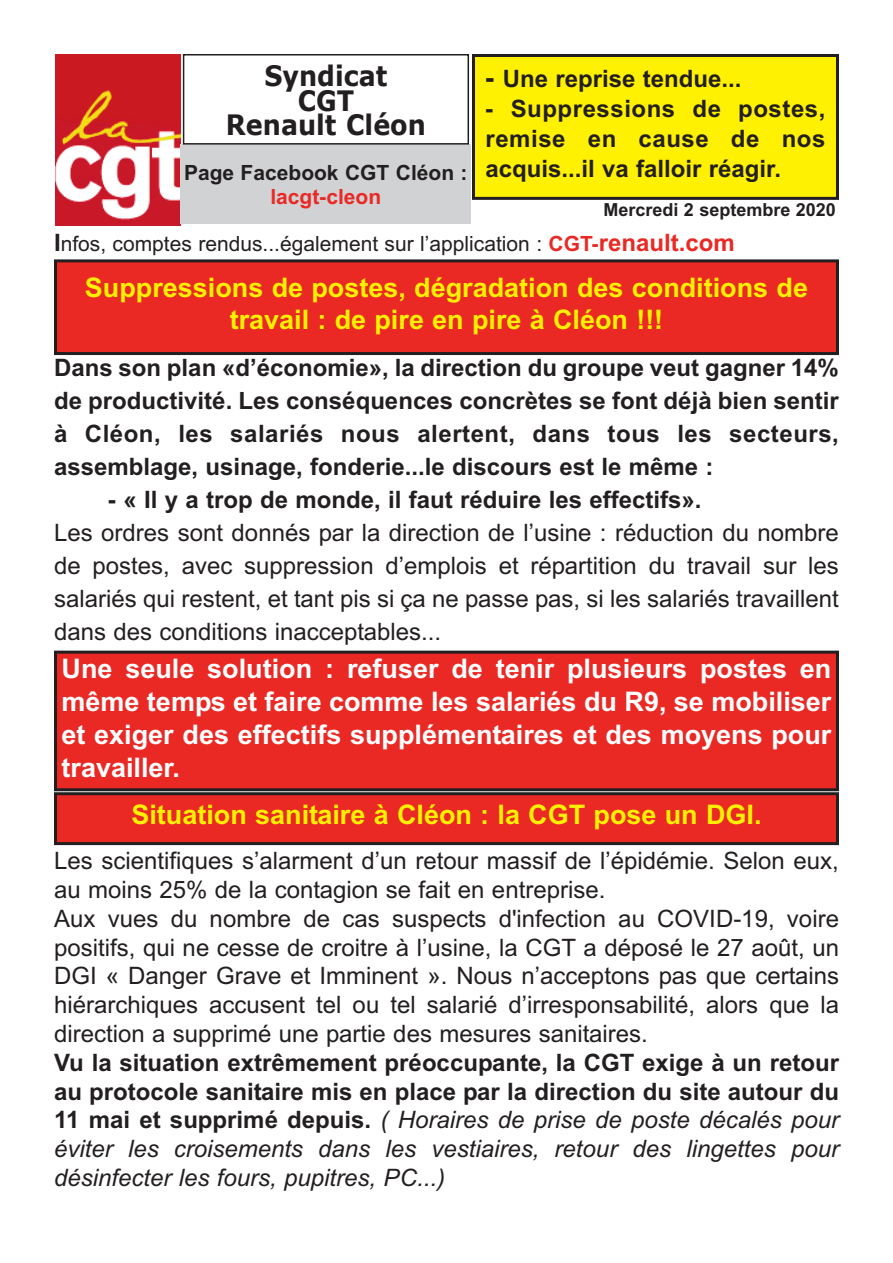
<style>
.page{position:relative;width:893px;height:1263px;background:#fff}
.page>*{position:absolute;margin:0;border:0;box-sizing:border-box;transform-origin:0 0}
.t1{font:700 28.05px/24px "Verdana";color:#231f20;text-align:center;scale:.91 1}
.t2{font:700 27px/33px "Arial";color:#fff;text-align:justify}
.t3{font:700 27px/32.4px "Arial";color:#fff101;text-align:center}
.t4{font:700 24px/28.8px "Arial";color:#231f20;text-align:justify}
.t5{font:24px/28.8px "Arial";color:#231f20;text-align:justify}
.t6{font:21px "Arial";color:#231f20}
.t7{font:700 21px "Arial";color:#231f20}
.t8{font:700 21px "Arial";color:#ea2924}
.t9{font:700 18px "Arial";color:#231f20}
.s1{font-size:27px}
.s2{font-weight:700;font-size:24px}
.s3{font-weight:700;color:#ea2924}
.s4{font-weight:700;font-size:24px;color:#ea2924}
.s5{font-weight:400;font-style:italic}
</style>
<div class="page">
<img style="left:55px;top:54px;width:125px;height:171px">
<div style="left:180px;top:145px;width:291px;height:79px;background:#d1d2d4"></div>
<div style="left:183px;top:54px;width:286px;height:91px;border:2px solid #231f20"></div>
<div style="left:473px;top:56px;width:364px;height:142px;background:#fff101"></div>
<div style="left:472px;top:54px;width:367px;height:146px;border:3px solid #231f20"></div>
<div style="left:56px;top:261px;width:781px;height:92px;background:#ea2924"></div>
<div style="left:54px;top:259px;width:785px;height:96px;border:3px solid #231f20"></div>
<div style="left:56px;top:652px;width:781px;height:138px;background:#ea2924"></div>
<div style="left:54px;top:651px;width:785px;height:140px;border:3px solid #231f20"></div>
<div style="left:56px;top:794px;width:781px;height:49px;background:#ea2924"></div>
<div style="left:54px;top:792px;width:785px;height:53px;border:3px solid #231f20"></div>
<p class="t1" style="left:226px;top:63px;width:221px">Syndicat<br>CGT<br>Renault Cléon</p>
<p class="t7" style="left:184px;top:160px;width:285px">Page Facebook CGT Cléon :</p>
<p class="t8" style="left:270px;top:184px;width:112px">lacgt-cleon</p>
<p class="t4" style="left:485px;top:64px;width:257px"><span class="s1">-</span> Une reprise tendue...</p>
<p class="t4" style="left:485px;top:94px;width:341px;line-height:30px">- Suppressions de postes, remise en cause de nos acquis...il va falloir réagir.</p>
<p class="t9" style="left:603px;top:199px;width:234px">Mercredi 2 septembre 2020</p>
<p class="t6" style="left:54px;top:232px;width:682px"><span class="s2">I</span>nfos, comptes rendus...également sur l’application : <span class="s3">CGT-</span><span class="s4">renault.com</span></p>
<p class="t3" style="left:85px;top:272px;width:725px">Suppressions de postes, dégradation des conditions de travail : de pire en pire à Cléon !!!</p>
<p class="t4" style="left:54px;top:351px;width:786px;line-height:33px">Dans son plan «d’économie», la direction du groupe veut gagner 14% de productivité. Les conséquences concrètes se font déjà bien sentir à Cléon, les salariés nous alertent, dans tous les secteurs, assemblage, usinage, fonderie...le discours est le même :</p>
<p class="t4" style="left:108px;top:485px;width:595px">- « Il y a trop de monde, il faut réduire les effectifs».</p>
<p class="t5" style="left:54px;top:516px;width:786px;line-height:33px">Les ordres sont donnés par la direction de l’usine : réduction du nombre de postes, avec suppression d’emplois et répartition du travail sur les salariés qui restent, et tant pis si ça ne passe pas, si les salariés travaillent dans des conditions inacceptables...</p>
<p class="t2" style="left:61px;top:652px;width:771px">Une seule solution : refuser de tenir plusieurs postes en même temps et faire comme les salariés du R9, se mobiliser et exiger des effectifs supplémentaires et des moyens pour travailler.</p>
<p class="t3" style="left:131px;top:798px;width:632px">Situation sanitaire à Cléon : la CGT pose un DGI.</p>
<p class="t5" style="left:54px;top:846px;width:787px;text-align:left">Les scientifiques s’alarment d’un retour massif de l’épidémie. Selon eux, au moins 25% de la contagion se fait en entreprise.<br>Aux vues du nombre de cas suspects d'infection au COVID-19, voire positifs, qui ne cesse de croitre à l’usine, la CGT a déposé le 27 août, un DGI « Danger Grave et Imminent ». Nous n’acceptons pas que certains hiérarchiques accusent tel ou tel salarié d’irresponsabilité, alors que la direction a supprimé une partie des mesures sanitaires.</p>
<p class="t4" style="left:54px;top:1048px;width:786px">Vu la situation extrêmement préoccupante, la CGT exige à un retour au protocole sanitaire mis en place par la direction du site autour du 11 mai et supprimé depuis. <span class="s5">( Horaires de prise de poste décalés pour éviter les croisements dans les vestiaires, retour des lingettes pour désinfecter les fours, pupitres, PC...)</span></p>
</div>
